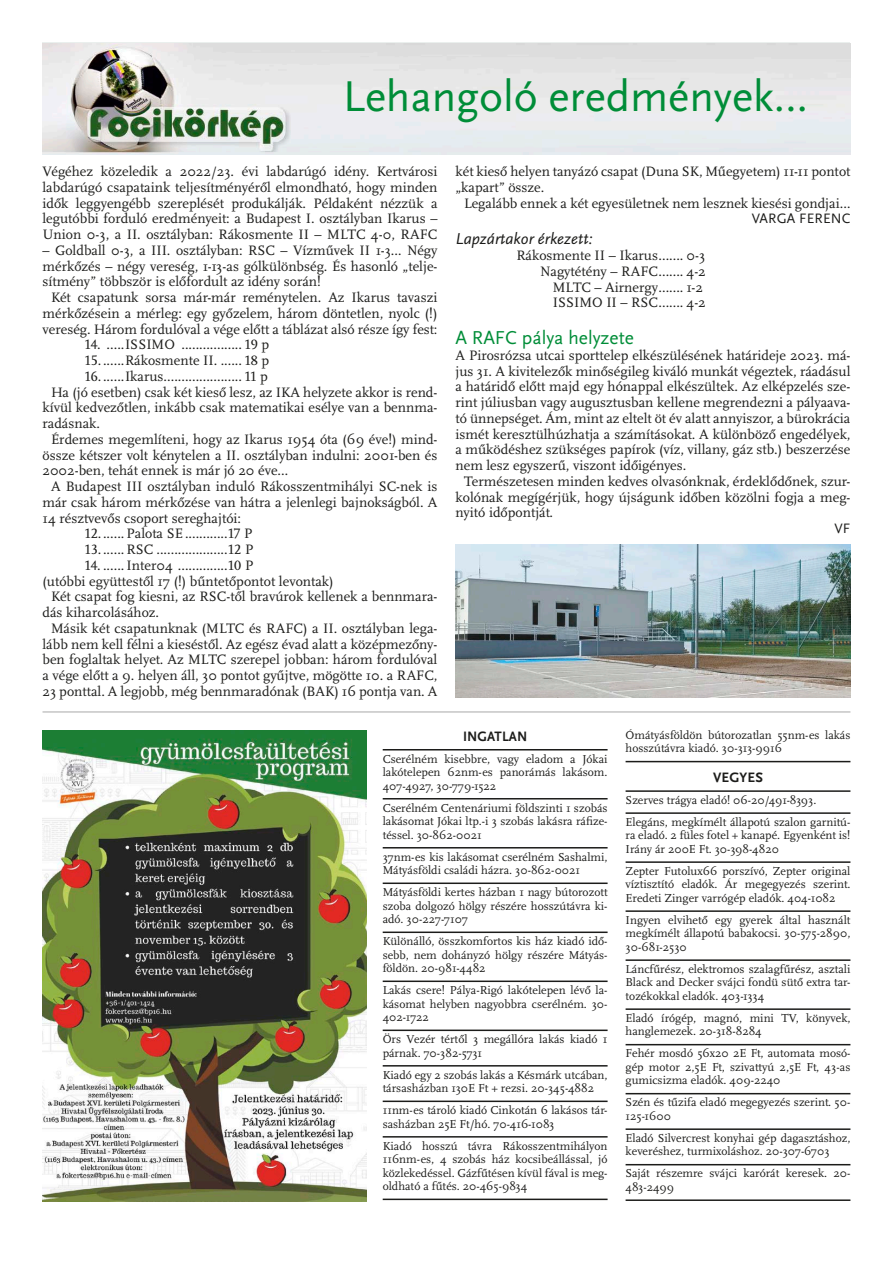
<style>
.page{position:relative;width:893px;height:1263px;background:#fff}
.page>*{position:absolute;margin:0;border:0;box-sizing:border-box;transform-origin:0 0}
.Cím_36{font:45px "Scala Sans Pro";color:#008d38}
.Lead_13-15{font:19.5px "Scala Sans Pro";color:#008d38}
.Lead_13-15-2{font:italic 16.5px "Scala Sans Pro";color:#1c1c1a}
.Szöveg{font:14.25px/15.8px "Scala Pro";color:#1c1c1a;text-align:justify}
.Szöveg_Beljebb2p{font:14.25px/15.8px "Scala Pro";color:#1c1c1a;text-align:justify}
.Szerző_jobbra{font:14.25px "Scala Sans Pro";letter-spacing:.01em;color:#1c1c1a}
.Aprohirdetes{font:700 14.25px "Scala Sans Pro";letter-spacing:.01em;color:#1c1c1a;scale:.95 1}
.Aprohirdetes-2{font:700 14.25px "Scala Sans Pro";letter-spacing:.01em;color:#1c1c1a}
.Aprohirdetes-3{font:12px/13.5px "Scala Pro";color:#1c1c1a;text-align:justify}
</style>
<div class="page">
<hr style="left:383px;top:749px;width:225px;height:1px;background:#1c1c1a">
<hr style="left:383px;top:798px;width:225px;height:1px;background:#1c1c1a">
<hr style="left:383px;top:847px;width:225px;height:1px;background:#1c1c1a">
<hr style="left:383px;top:882px;width:225px;height:2px;background:#1c1c1a">
<hr style="left:383px;top:931px;width:225px;height:2px;background:#1c1c1a">
<hr style="left:383px;top:980px;width:225px;height:2px;background:#1c1c1a">
<hr style="left:383px;top:1029px;width:225px;height:2px;background:#1c1c1a">
<hr style="left:383px;top:1065px;width:225px;height:1px;background:#1c1c1a">
<hr style="left:383px;top:1100px;width:225px;height:2px;background:#1c1c1a">
<hr style="left:383px;top:1136px;width:225px;height:1px;background:#1c1c1a">
<hr style="left:383px;top:1198px;width:225px;height:2px;background:#1c1c1a">
<hr style="left:626px;top:761px;width:224px;height:1px;background:#1c1c1a">
<hr style="left:626px;top:790px;width:224px;height:2px;background:#1c1c1a">
<hr style="left:626px;top:812px;width:224px;height:2px;background:#1c1c1a">
<hr style="left:626px;top:861px;width:224px;height:2px;background:#1c1c1a">
<hr style="left:626px;top:910px;width:224px;height:2px;background:#1c1c1a">
<hr style="left:626px;top:959px;width:224px;height:2px;background:#1c1c1a">
<hr style="left:626px;top:1008px;width:224px;height:2px;background:#1c1c1a">
<hr style="left:626px;top:1044px;width:224px;height:1px;background:#1c1c1a">
<hr style="left:626px;top:1093px;width:224px;height:1px;background:#1c1c1a">
<hr style="left:626px;top:1128px;width:224px;height:2px;background:#1c1c1a">
<hr style="left:626px;top:1164px;width:224px;height:1px;background:#1c1c1a">
<hr style="left:626px;top:1199px;width:224px;height:2px;background:#1c1c1a">
<img style="left:43px;top:44px;width:807px;height:111px">
<hr style="left:43px;top:711px;width:807px;height:2px;background:#c5c5c5">
<img style="left:455px;top:545px;width:395px;height:153px">
<img style="left:43px;top:730px;width:324px;height:472px">
<p class="Cím_36" style="left:343px;top:70px;width:466px">Lehangoló eredmények…</p>
<p class="Szöveg" style="left:43px;top:164px;width:396px">Végéhez közeledik a 2022/23. évi labdarúgó idény. Kertvárosi labdarúgó csapataink teljesítményéről elmondható, hogy minden idők leggyengébb szereplését produkálják. Példaként nézzük a legutóbbi forduló eredményeit: a Budapest I. osztályban Ikarus – Union 0-3, a II. osztályban: Rákosmente II – MLTC 4-0, RAFC</p>
<p class="Szöveg" style="left:43px;top:242px;width:396px">– Goldball 0-3, a III. osztályban: RSC – Vízművek II 1-3… Négy mérkőzés – négy vereség, 1-13-as gólkülönbség. És hasonló „telje&shy;sítmény” többször is előfordult az idény során!</p>
<p class="Szöveg_Beljebb2p" style="left:43px;top:290px;width:396px;text-align:center">Két csapatunk sorsa már-már reménytelen. Az Ikarus tavaszi mérkőzésein a mérleg: egy győzelem, három döntetlen, nyolc (!) vereség. Három fordulóval a vége előtt a táblázat alsó része így fest:</p>
<p class="Szöveg" style="left:85px;top:337px;width:186px">14. .....ISSIMO ................. 19 p</p>
<p class="Szöveg" style="left:85px;top:353px;width:186px">15.......Rákosmente II. ...... 18 p</p>
<p class="Szöveg" style="left:85px;top:368px;width:184px">16.......Ikarus...................... 11 p</p>
<p class="Szöveg_Beljebb2p" style="left:43px;top:384px;width:396px;text-indent:9px">Ha (jó esetben) csak két kieső lesz, az IKA helyzete akkor is rend&shy;kívül kedvezőtlen, inkább csak matematikai esélye van a bennma&shy;radásnak.</p>
<p class="Szöveg_Beljebb2p" style="left:43px;top:431px;width:396px;text-indent:9px">Érdemes megemlíteni, hogy az Ikarus 1954 óta (69 éve!) mind&shy;össze kétszer volt kénytelen a II. osztályban indulni: 2001-ben és 2002-ben, tehát ennek is már jó 20 éve…</p>
<p class="Szöveg_Beljebb2p" style="left:43px;top:479px;width:396px;text-indent:9px">A Budapest III osztályban induló Rákosszentmihályi SC-nek is már csak három mérkőzése van hátra a jelenlegi bajnokságból. A 14 résztvevős csoport sereghajtói:</p>
<p class="Szöveg" style="left:85px;top:526px;width:169px">12.......Palota SE............17 P</p>
<p class="Szöveg" style="left:85px;top:542px;width:170px">13.......RSC ....................12 P</p>
<p class="Szöveg" style="left:85px;top:557px;width:170px">14. ......Inter04 ..............10 P</p>
<p class="Szöveg" style="left:43px;top:573px;width:293px">(utóbbi együttestől 17 (!) bűntetőpontot levontak)</p>
<p class="Szöveg_Beljebb2p" style="left:43px;top:589px;width:396px;text-indent:9px">Két csapat fog kiesni, az RSC-től bravúrok kellenek a bennmara&shy;dás kiharcolásához.</p>
<p class="Szöveg_Beljebb2p" style="left:43px;top:620px;width:396px;text-align:center">Másik két csapatunknak (MLTC és RAFC) a II. osztályban lega&shy;lább nem kell félni a kieséstől. Az egész évad alatt a középmezőny&shy;ben foglaltak helyet. Az MLTC szerepel jobban: három fordulóval a vége előtt a 9. helyen áll, 30 pontot gyűjtve, mögötte 10. a RAFC, 23 ponttal. A legjobb, még bennmaradónak (BAK) 16 pontja van. A</p>
<p class="Szöveg_Beljebb2p" style="left:455px;top:164px;width:396px">két kieső helyen tanyázó csapat (Duna SK, Műegyetem) 11-11 pontot „kapart” össze.</p>
<p class="Szöveg_Beljebb2p" style="left:464px;top:195px;width:388px">Legalább ennek a két egyesületnek nem lesznek kiesési gondjai…</p>
<p class="Szerző_jobbra" style="left:752px;top:210px;width:100px">VARGA FERENC</p>
<p class="Lead_13-15-2" style="left:455px;top:229px;width:139px">Lapzártakor érkezett:</p>
<p class="Szöveg" style="left:516px;top:248px;width:190px">Rákosmente II – Ikarus....... 0-3</p>
<p class="Szöveg" style="left:540px;top:263px;width:167px">Nagytétény – RAFC....... 4-2</p>
<p class="Szöveg" style="left:553px;top:279px;width:152px">MLTC – Airnergy....... 1-2</p>
<p class="Szöveg" style="left:553px;top:295px;width:155px">ISSIMO II – RSC....... 4-2</p>
<p class="Lead_13-15" style="left:455px;top:326px;width:180px">A RAFC pálya helyzete</p>
<p class="Szöveg" style="left:455px;top:347px;width:396px">A Pirosrózsa utcai sporttelep elkészülésének határideje 2023. má&shy;jus 31. A kivitelezők minőségileg kiváló munkát végeztek, ráadásul a határidő előtt majd egy hónappal elkészültek. Az elképzelés sze&shy;rint júliusban vagy augusztusban kellene megrendezni a pályaava&shy;tó ünnepséget. Ám, mint az eltelt öt év alatt annyiszor, a bürokrácia ismét keresztülhúzhatja a számításokat. A különböző engedélyek, a működéshez szükséges papírok (víz, villany, gáz stb.) beszerzése nem lesz egyszerű, viszont időigényes.</p>
<p class="Szöveg_Beljebb2p" style="left:455px;top:473px;width:396px;text-indent:9px">Természetesen minden kedves olvasónknak, érdeklődőnek, szur&shy;kolónak megígérjük, hogy újságunk időben közölni fogja a meg&shy;nyitó időpontját.</p>
<p class="Szerző_jobbra" style="left:834px;top:520px;width:17px">VF</p>
<p class="Aprohirdetes" style="left:463px;top:727px;width:69px">INGATLAN</p>
<p class="Aprohirdetes-3" style="left:383px;top:752px;width:226px">Cserélném kisebbre, vagy eladom a Jókai lakótelepen 62nm-es panorámás lakásom.<br>407-4927, 30-779-1522</p>
<p class="Aprohirdetes-3" style="left:383px;top:801px;width:226px">Cserélném Centenáriumi földszinti 1 szobás lakásomat Jókai ltp.-i 3 szobás lakásra ráfize&shy;téssel. 30-862-0021</p>
<p class="Aprohirdetes-3" style="left:383px;top:850px;width:226px">37nm-es kis lakásomat cserélném Sashalmi,<br>Mátyásföldi családi házra. 30-862-0021</p>
<p class="Aprohirdetes-3" style="left:383px;top:885px;width:226px">Mátyásföldi kertes házban 1 nagy bútorozott szoba dolgozó hölgy részére hosszútávra ki&shy;adó. 30-227-7107</p>
<p class="Aprohirdetes-3" style="left:383px;top:934px;width:226px">Különálló, összkomfortos kis ház kiadó idő&shy;sebb, nem dohányzó hölgy részére Mátyás&shy;földön. 20-981-4482</p>
<p class="Aprohirdetes-3" style="left:383px;top:983px;width:226px">Lakás csere! Pálya-Rigó lakótelepen lévő la&shy;kásomat helyben nagyobbra cserélném. 30- 402-1722</p>
<p class="Aprohirdetes-3" style="left:383px;top:1032px;width:226px">Örs Vezér tértől 3 megállóra lakás kiadó 1 párnak. 70-382-5731</p>
<p class="Aprohirdetes-3" style="left:383px;top:1068px;width:226px">Kiadó egy 2 szobás lakás a Késmárk utcában, társasházban 130E Ft + rezsi. 20-345-4882</p>
<p class="Aprohirdetes-3" style="left:383px;top:1103px;width:226px">11nm-es tároló kiadó Cinkotán 6 lakásos tár&shy;sasházban 25E Ft/hó. 70-416-1083</p>
<p class="Aprohirdetes-3" style="left:383px;top:1139px;width:226px">Kiadó hosszú távra Rákosszentmihályon 116nm-es, 4 szobás ház kocsibeállással, jó közlekedéssel. Gázfűtésen kívül fával is meg&shy;oldható a fűtés. 20-465-9834</p>
<p class="Aprohirdetes-3" style="left:626px;top:728px;width:226px">Ómátyásföldön bútorozatlan 55nm-es lakás hosszútávra kiadó. 30-313-9916</p>
<p class="Aprohirdetes-2" style="left:713px;top:769px;width:51px">VEGYES</p>
<p class="Aprohirdetes-3" style="left:626px;top:793px;width:192px">Szerves trágya eladó! 06-20/491-8393.</p>
<p class="Aprohirdetes-3" style="left:626px;top:815px;width:226px">Elegáns, megkímélt állapotú szalon garnitú&shy;ra eladó. 2 füles fotel + kanapé. Egyenként is!<br>Irány ár 200E Ft. 30-398-4820</p>
<p class="Aprohirdetes-3" style="left:626px;top:864px;width:226px">Zepter Futolux66 porszívó, Zepter original víztisztító eladók. Ár megegyezés szerint.<br>Eredeti Zinger varrógép eladók. 404-1082</p>
<p class="Aprohirdetes-3" style="left:626px;top:913px;width:226px">Ingyen elvihető egy gyerek által használt megkímélt állapotú babakocsi. 30-575-2890, 30-681-2530</p>
<p class="Aprohirdetes-3" style="left:626px;top:962px;width:226px">Láncfűrész, elektromos szalagfűrész, asztali Black and Decker svájci fondü sütő extra tar&shy;tozékokkal eladók. 403-1334</p>
<p class="Aprohirdetes-3" style="left:626px;top:1011px;width:226px">Eladó írógép, magnó, mini TV, könyvek, hanglemezek. 20-318-8284</p>
<p class="Aprohirdetes-3" style="left:626px;top:1047px;width:226px">Fehér mosdó 56x20 2E Ft, automata mosó&shy;gép motor 2,5E Ft, szivattyú 2,5E Ft, 43-as gumicsizma eladók. 409-2240</p>
<p class="Aprohirdetes-3" style="left:626px;top:1096px;width:226px">Szén és tűzifa eladó megegyezés szerint. 50-<br>125-1600</p>
<p class="Aprohirdetes-3" style="left:626px;top:1131px;width:226px">Eladó Silvercrest konyhai gép dagasztáshoz, keveréshez, turmixoláshoz. 20-307-6703</p>
<p class="Aprohirdetes-3" style="left:626px;top:1167px;width:226px">Saját részemre svájci karórát keresek. 20-<br>483-2499</p>
</div>
